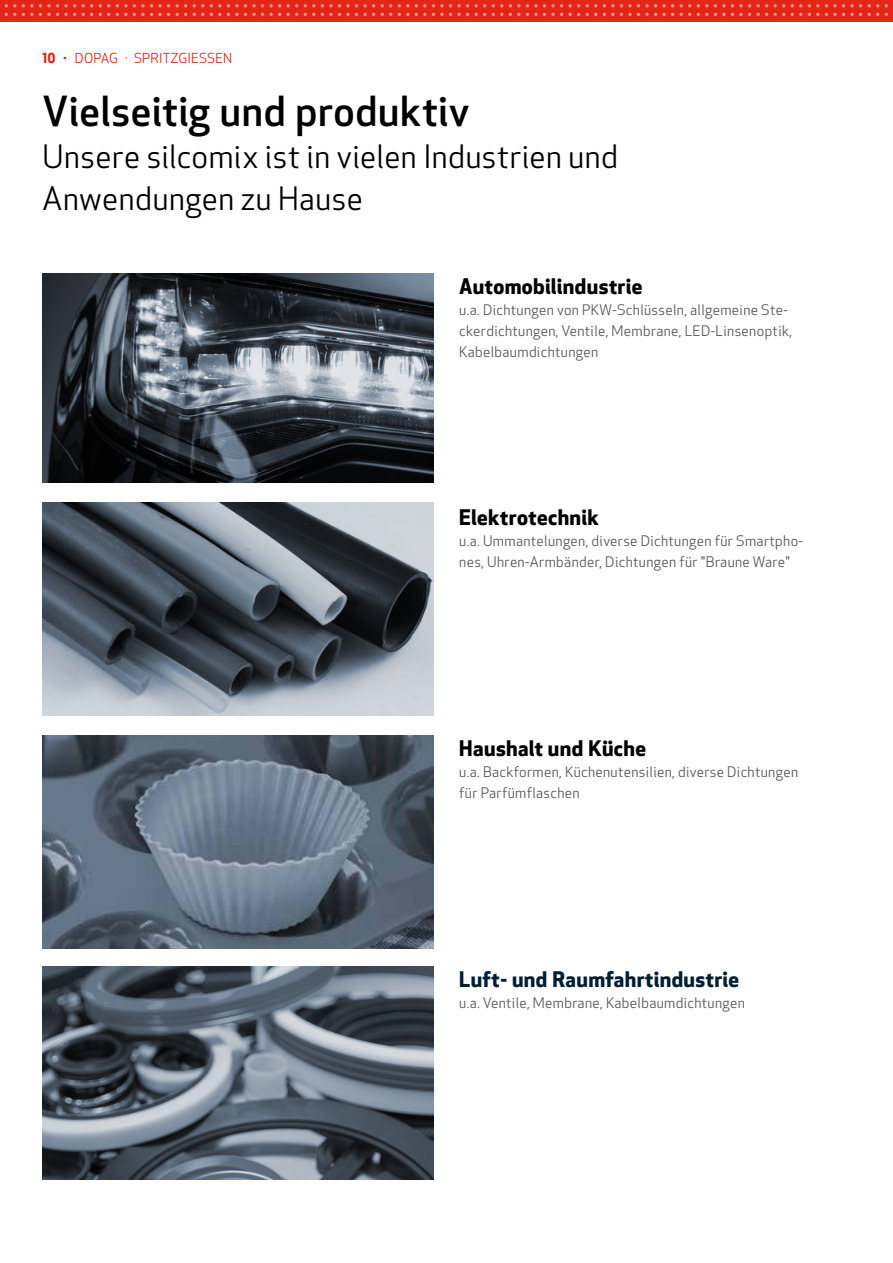
<style>
.page{position:relative;width:893px;height:1263px;background:#fff}
.page>*{position:absolute;margin:0;border:0;box-sizing:border-box;transform-origin:0 0}
.t1{font:500 40.5px "Apex New";letter-spacing:.015em;color:#000}
.t2{font:31.5px/42px "Apex New";letter-spacing:.02em;color:#000}
.t3{font:700 21px "Apex New";letter-spacing:.015em;color:#000}
.t4{font:700 21px "Apex New";letter-spacing:.02em;color:#001f33}
.t5{font:14.25px/21px "Apex New";letter-spacing:.025em;color:#575756}
.t6{font:13.5px "Apex New";letter-spacing:.01em;color:#e42313}
.s1{font-weight:700}
</style>
<div class="page">
<div style="left:0;top:0;width:893px;height:22px;background:#e52616"></div>
<svg style="left:697px;top:4px;width:191px;height:12px"></svg>
<svg style="left:603px;top:4px;width:88px;height:12px"></svg>
<svg style="left:398px;top:4px;width:199px;height:12px"></svg>
<svg style="left:304px;top:4px;width:88px;height:12px"></svg>
<svg style="left:99px;top:4px;width:199px;height:12px"></svg>
<svg style="left:5px;top:4px;width:88px;height:12px"></svg>
<img style="left:43px;top:273px;width:391px;height:210px">
<img style="left:43px;top:502px;width:391px;height:214px">
<img style="left:43px;top:735px;width:391px;height:213px">
<img style="left:43px;top:966px;width:391px;height:213px">
<p class="t6" style="left:43px;top:49px;width:191px"><span class="s1">10 ·</span> DOPAG · SPRITZGIESSEN</p>
<h1 class="t1" style="left:43px;top:84px;width:428px">Vielseitig und produktiv</h1>
<h2 class="t2" style="left:43px;top:136px;width:577px">Unsere silcomix ist in vielen Industrien und<br>Anwendungen zu Hause</h2>
<h3 class="t3" style="left:459px;top:271px;width:185px">Automobilindustrie</h3>
<p class="t5" style="left:459px;top:299px;width:335px">u.a. Dichtungen von PKW-Schlüsseln, allgemeine Ste&shy;ckerdichtungen, Ventile, Membrane, LED-Linsenoptik,<br>Kabelbaumdichtungen</p>
<h3 class="t3" style="left:459px;top:502px;width:141px">Elektrotechnik</h3>
<p class="t5" style="left:459px;top:530px;width:345px">u.a. Ummantelungen, diverse Dichtungen für Smartpho&shy;nes, Uhren-Armbänder, Dichtungen für "Braune Ware"</p>
<h3 class="t3" style="left:459px;top:733px;width:188px">Haushalt und Küche</h3>
<p class="t5" style="left:459px;top:761px;width:340px">u.a. Backformen, Küchenutensilien, diverse Dichtungen für Parfümflaschen</p>
<h3 class="t4" style="left:459px;top:964px;width:281px">Luft- und Raumfahrtindustrie</h3>
<p class="t5" style="left:459px;top:992px;width:287px">u.a. Ventile, Membrane, Kabelbaumdichtungen</p>
</div>
